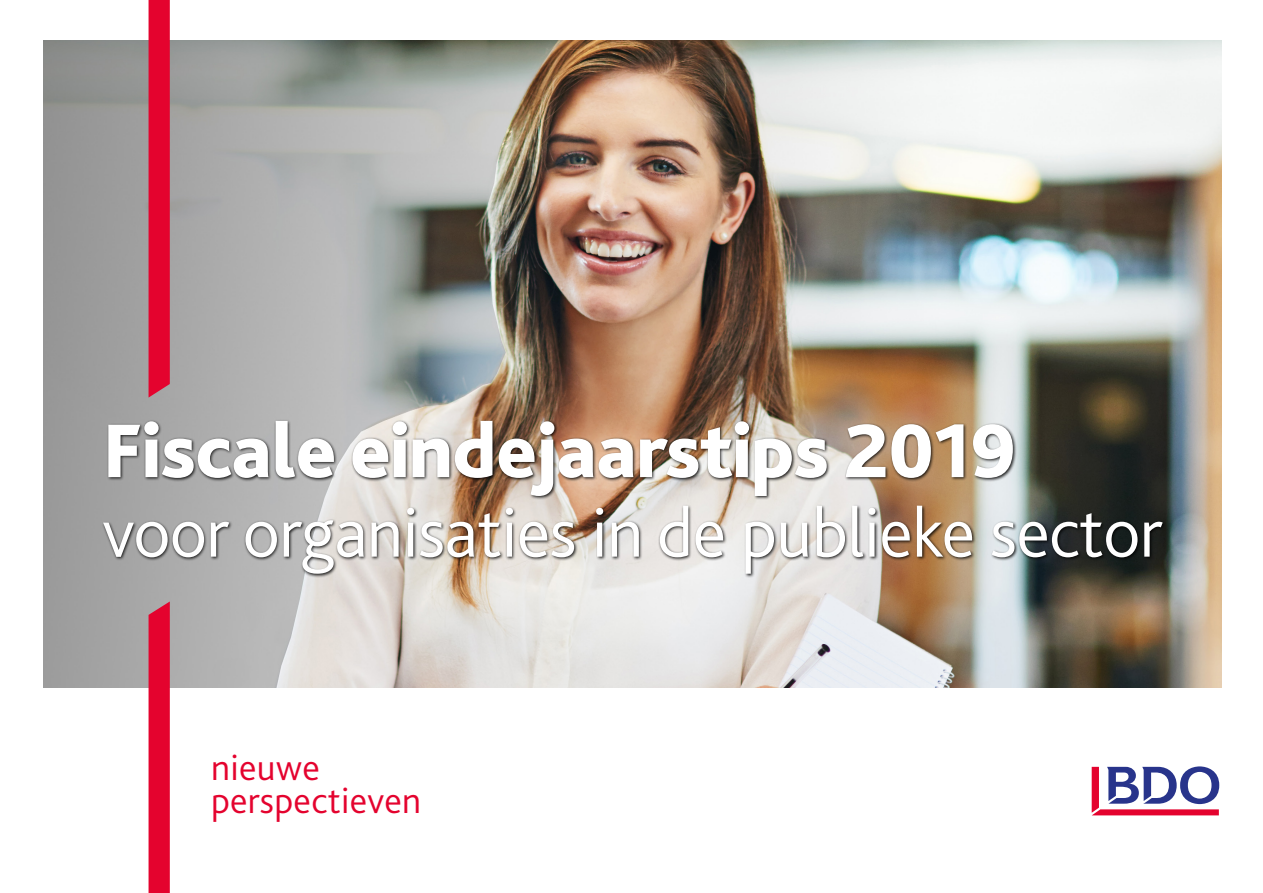
<style>
.page{position:relative;width:1263px;height:893px;background:#fff}
.page>*{position:absolute;margin:0;border:0;box-sizing:border-box;transform-origin:0 0}
.t1{font:800 79.5px "Bliss Pro";letter-spacing:-.01em;color:#fff}
.t2{font:300 72px "Bliss Pro";letter-spacing:-.01em;color:#fff}
.t3{font:300 37.5px/33px "Bliss Pro";letter-spacing:.01em;color:#e4032e}
</style>
<div class="page">
<img style="left:44px;top:41px;width:1178px;height:646px">
<svg style="left:1092px;top:766px;width:127px;height:49px"></svg>
<div style="left:102px;top:419px;width:1064px;height:159px;background:#000;opacity:.85"></div>
<div style="left:149px;top:0;width:21px;height:398px;background:#e4032e"></div>
<svg style="left:149px;top:601px;width:21px;height:292px;background:#e20832"></svg>
<p class="t1" style="left:102px;top:401px;width:915px">Fiscale eindejaarstips 2019</p>
<p class="t2" style="left:102px;top:488px;width:1062px">voor organisaties in de publieke sector</p>
<p class="t3" style="left:211px;top:750px;width:212px">nieuwe perspectieven</p>
</div>
